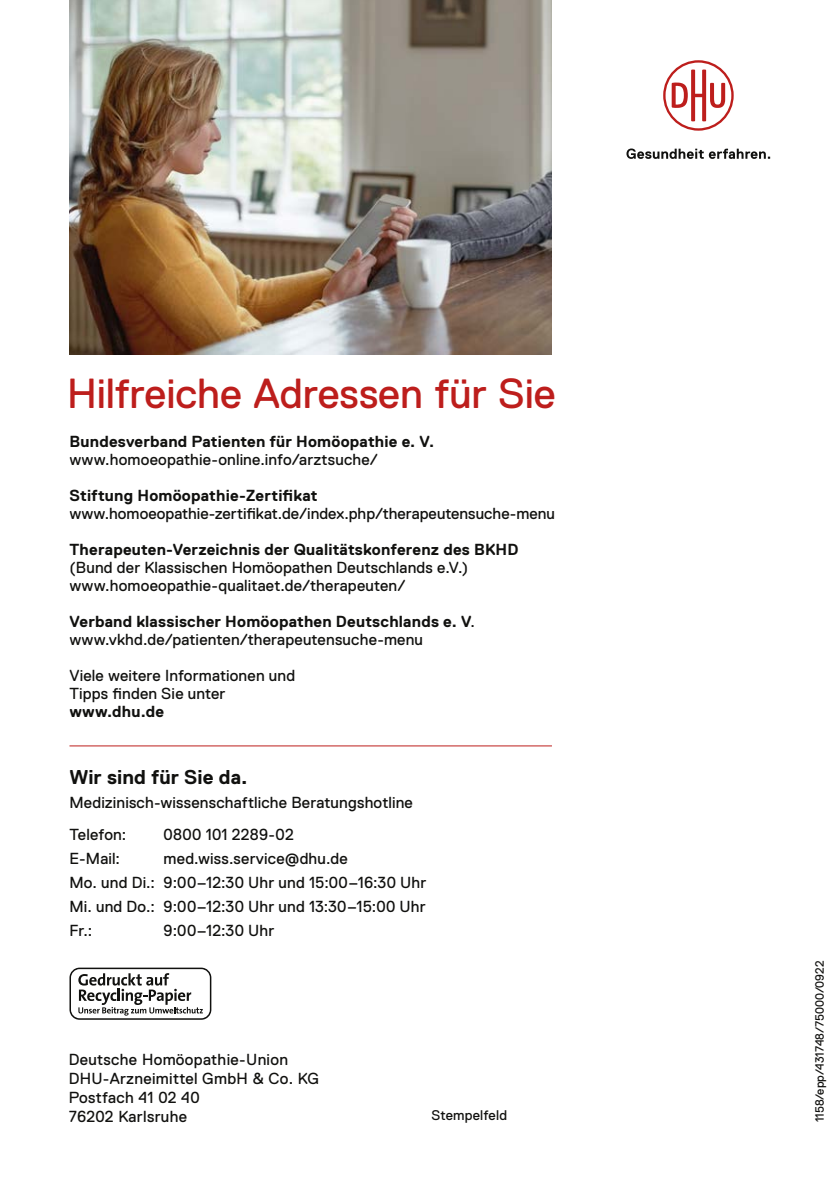
<style>
.page{position:relative;width:840px;height:1191px;background:#fff}
.page>*{position:absolute;margin:0;border:0;box-sizing:border-box;transform-origin:0 0}
.t1{font:42px "Replica LL";letter-spacing:-.005em;color:#bd1e1c}
.t2{font:700 20px "Replica LL";letter-spacing:.005em;color:#11110f}
.t3{font:16px/19.2px "Replica LL";letter-spacing:.01em;color:#11110f}
.t4{font:700 16px/18px "Replica LL";letter-spacing:.01em;color:#11110f}
.t5{font:14px "Replica LL";letter-spacing:.015em;color:#11110f}
.t6{font:12px "Replica LL";color:#11110f}
.s1{font-weight:400}
</style>
<div class="page">
<img style="left:69px;top:0;width:482px;height:354px">
<svg style="left:69px;top:967px;width:142px;height:52px"></svg>
<hr style="left:69px;top:745px;width:482px;height:1px;background:#bd1e1c">
<svg style="left:663px;top:60px;width:70px;height:71px"></svg>
<svg style="left:626px;top:148px;width:143px;height:11px"></svg>
<h1 class="t1" style="left:67px;top:370px;width:490px">Hilfreiche Adressen für Sie</h1>
<p class="t4" style="left:69px;top:432px;width:366px">Bundesverband Patienten für Homöopathie e. V.</p>
<p class="t3" style="left:69px;top:450px;width:310px">www.homoeopathie-online.info/arztsuche/</p>
<p class="t4" style="left:69px;top:486px;width:249px">Stiftung Homöopathie-Zertifikat</p>
<p class="t3" style="left:69px;top:504px;width:486px">www.homoeopathie-zertifikat.de/index.php/therapeutensuche-menu</p>
<p class="t4" style="left:69px;top:540px;width:450px">Therapeuten-Verzeichnis der Qualitätskonferenz des BKHD</p>
<p class="t3" style="left:69px;top:558px;width:400px;line-height:18px">(Bund der Klassischen Homöopathen Deutschlands e.V.) www.homoeopathie-qualitaet.de/therapeuten/</p>
<p class="t4" style="left:69px;top:612px;width:407px">Verband klassischer Homöopathen Deutschlands e. V<span class="s1">. www.vkhd.de/patienten/therapeutensuche-menu</span></p>
<p class="t3" style="left:69px;top:666px;width:227px;line-height:18px">Viele weitere Informationen und<br>Tipps finden Sie unter</p>
<p class="t4" style="left:69px;top:702px;width:96px">www.dhu.de</p>
<p class="t2" style="left:69px;top:766px;width:179px">Wir sind für Sie da.</p>
<p class="t3" style="left:69px;top:787px;width:345px;line-height:32px">Medizinisch-wissenschaftliche Beratungshotline<br>Telefon:</p>
<p class="t3" style="left:163px;top:825px;width:132px">0800 101 2289-02</p>
<p class="t3" style="left:69px;top:849px;width:52px">E-Mail:</p>
<p class="t3" style="left:69px;top:847px;width:358px;line-height:24px;text-indent:94px">med.wiss.service@dhu.de<br>Mo. und Di.: 9:00–12:30 Uhr und 15:00–16:30 Uhr<br>Mi. und Do.: 9:00–12:30 Uhr und 13:30–15:00 Uhr<br>Fr.:</p>
<p class="t3" style="left:163px;top:921px;width:112px">9:00–12:30 Uhr</p>
<p class="t3" style="left:69px;top:1049px;width:252px">Deutsche Homöopathie-Union<br>DHU-Arzneimittel GmbH &amp; Co. KG<br>Postfach 41 02 40<br>76202 Karlsruhe</p>
<p class="t5" style="left:431px;top:1107px;width:77px">Stempelfeld</p>
<p class="t6" style="left:812px;top:1122px;width:163px;rotate:-90deg">1158/epp/431748/75000/0922</p>
</div>
